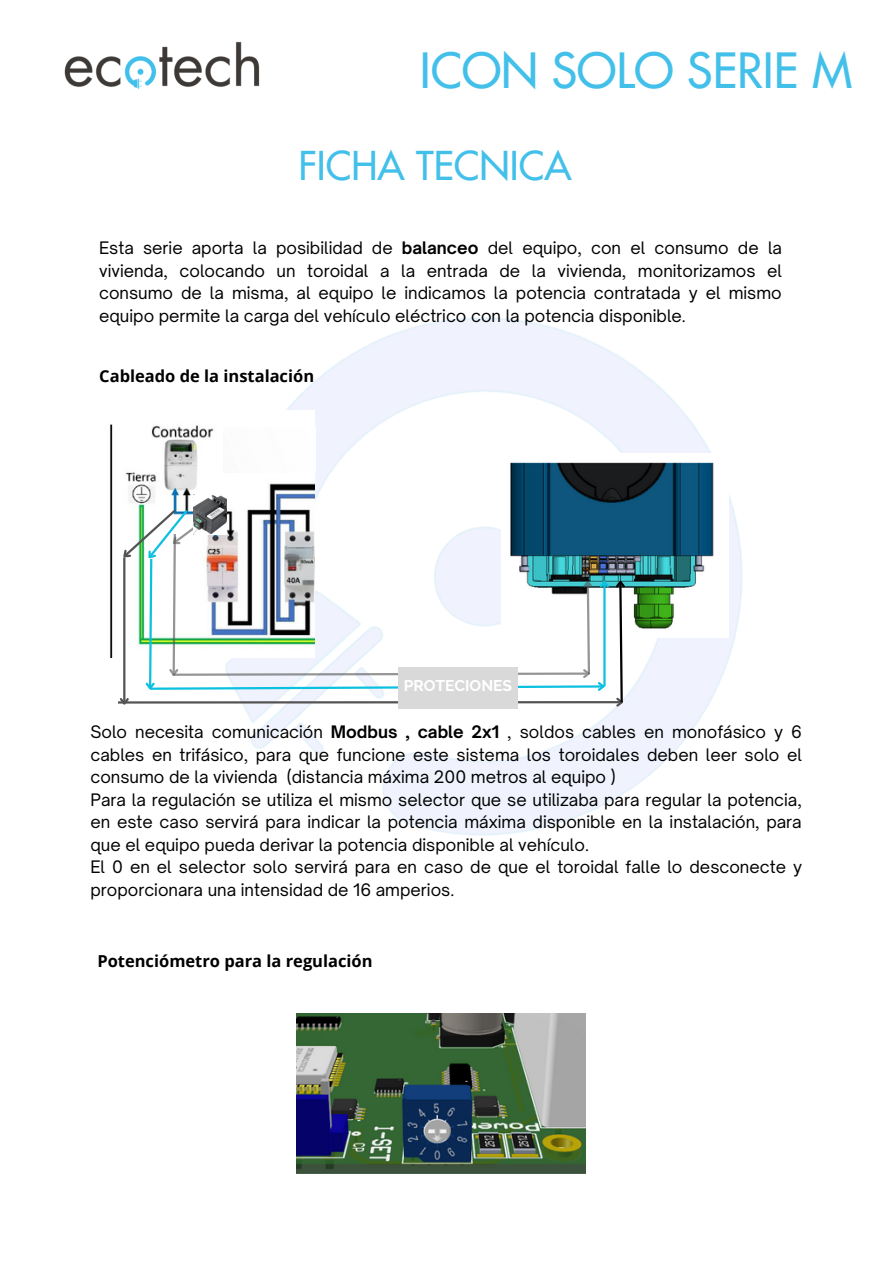
<style>
.page{position:relative;width:893px;height:1264px;background:#fff}
.page>*{position:absolute;margin:0;border:0;box-sizing:border-box;transform-origin:0 0}
.t1{font:47.25px "Futura LT";color:#43c0ea}
.t2{font:38.7px "Futura LT";color:#43c0ea}
.t3{font:16.5px/22.5px "Open Sauce One";color:#000;text-align:justify}
.t4{font:700 16.5px "Open Sans";color:#000}
.t5{font:700 15.6px "Raleway";color:#fff}
.s1{font-weight:700}
</style>
<div class="page">
<img style="left:64px;top:41px;width:196px;height:48px">
<img style="left:110px;top:317px;width:633px;height:697px">
<img style="left:501px;top:453px;width:227px;height:184px">
<img style="left:110px;top:410px;width:204px;height:247px">
<img style="left:224px;top:428px;width:91px;height:44px">
<img style="left:193px;top:495px;width:34px;height:12px">
<img style="left:296px;top:1013px;width:289px;height:160px">
<svg style="left:117px;top:507px;width:510px;height:201px"></svg>
<div style="left:398px;top:666px;width:119px;height:42px;background:#d9d9d9"></div>
<p class="t1" style="left:420px;top:39px;width:434px">ICON SOLO SERIE M</p>
<p class="t2" style="left:298px;top:140px;width:274px">FICHA TECNICA</p>
<p class="t3" style="left:99px;top:236px;width:684px">Esta serie aporta la posibilidad de <span class="s1">balanceo</span> del equipo, con el consumo de la vivienda, colocando un toroidal a la entrada de la vivienda, monitorizamos el consumo de la misma, al equipo le indicamos la potencia contratada y el mismo equipo permite la carga del vehículo eléctrico con la potencia disponible.</p>
<p class="t4" style="left:99px;top:364px;width:216px">Cableado de la instalación</p>
<p class="t5" style="left:403px;top:676px;width:110px">PROTECIONES</p>
<p class="t3" style="left:90px;top:720px;width:713px">Solo necesita comunicación <span class="s1">Modbus , cable 2x1</span> , soldos cables en monofásico y 6 cables en trifásico, para que funcione este sistema los toroidales deben leer solo el consumo de la vivienda (distancia máxima 200 metros al equipo )</p>
<p class="t3" style="left:90px;top:788px;width:712px">Para la regulación se utiliza el mismo selector que se utilizaba para regular la potencia, en este caso servirá para indicar la potencia máxima disponible en la instalación, para que el equipo pueda derivar la potencia disponible al vehículo.</p>
<p class="t3" style="left:90px;top:855px;width:713px">El 0 en el selector solo servirá para en caso de que el toroidal falle lo desconecte y proporcionara una intensidad de 16 amperios.</p>
<p class="t4" style="left:97px;top:949px;width:277px">Potenciómetro para la regulación</p>
</div>
